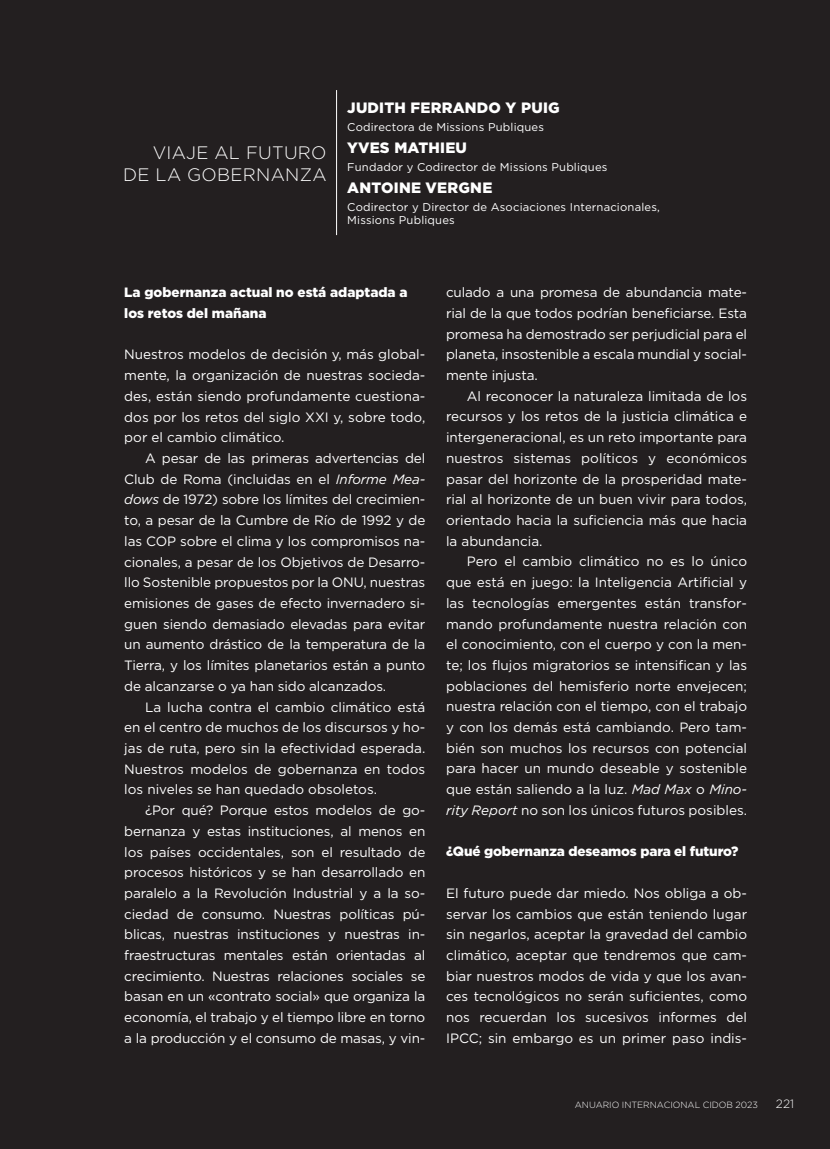
<style>
.page{position:relative;width:830px;height:1149px;background:#fff}
.page>*{position:absolute;margin:0;border:0;box-sizing:border-box;transform-origin:0 0}
.t1{font:300 18px/21.6px "Gotham";letter-spacing:.015em;color:#fff;text-align:right}
.t2{font:900 15px "Gotham";letter-spacing:.015em;color:#fff}
.t3{font:13.5px/20.7px "Gotham";color:#fff;text-align:justify}
.t4{font:900 13.5px/20.7px "Gotham";color:#fff}
.t5{font:300 12px "Gotham";color:#fff}
.t6{font:11.25px/13.5px "Gotham";letter-spacing:.015em;color:#fff}
.t7{font:300 9px "Gotham";color:#fff}
.s1{font-style:italic}
</style>
<div class="page">
<div style="left:0;top:0;width:829px;height:1148px;background:#231f20"></div>
<hr style="left:336px;top:90px;width:1px;height:145px;background:#fff">
<h1 class="t1" style="left:123px;top:141px;width:205px">VIAJE AL FUTURO<br>DE LA GOBERNANZA</h1>
<p class="t2" style="left:347px;top:97px;width:214px">JUDITH FERRANDO Y PUIG</p>
<p class="t6" style="left:347px;top:120px;width:198px">Codirectora de Missions Publiques</p>
<p class="t2" style="left:347px;top:137px;width:121px">YVES MATHIEU</p>
<p class="t6" style="left:347px;top:160px;width:261px">Fundador y Codirector de Missions Publiques</p>
<p class="t2" style="left:347px;top:177px;width:146px">ANTOINE VERGNE</p>
<p class="t6" style="left:347px;top:200px;width:314px">Codirector y Director de Asociaciones Internacionales,<br>Missions Publiques</p>
<p class="t4" style="left:124px;top:282px;width:284px">La gobernanza actual no está adaptada a los retos del mañana</p>
<p class="t3" style="left:124px;top:344px;width:302px">Nuestros modelos de decisión y, más global&shy;mente, la organización de nuestras socieda&shy;des, están siendo profundamente cuestiona&shy;dos por los retos del siglo XXI y, sobre todo, por el cambio climático.</p>
<p class="t3" style="left:124px;top:447px;width:302px;text-indent:21px">A pesar de las primeras advertencias del Club de Roma (incluidas en el <span class="s1">Informe Mea&shy;dows</span> de 1972) sobre los límites del crecimien&shy;to, a pesar de la Cumbre de Río de 1992 y de las COP sobre el clima y los compromisos na&shy;cionales, a pesar de los Objetivos de Desarro&shy;llo Sostenible propuestos por la ONU, nuestras emisiones de gases de efecto invernadero si&shy;guen siendo demasiado elevadas para evitar un aumento drástico de la temperatura de la Tierra, y los límites planetarios están a punto de alcanzarse o ya han sido alcanzados.</p>
<p class="t3" style="left:124px;top:696px;width:302px;text-indent:21px">La lucha contra el cambio climático está en el centro de muchos de los discursos y ho&shy;jas de ruta, pero sin la efectividad esperada.<br>Nuestros modelos de gobernanza en todos los niveles se han quedado obsoletos.</p>
<p class="t3" style="left:124px;top:799px;width:302px;text-indent:21px">¿Por qué? Porque estos modelos de go&shy;bernanza y estas instituciones, al menos en los países occidentales, son el resultado de procesos históricos y se han desarrollado en paralelo a la Revolución Industrial y a la so&shy;ciedad de consumo. Nuestras políticas pú&shy;blicas, nuestras instituciones y nuestras in&shy;fraestructuras mentales están orientadas al crecimiento. Nuestras relaciones sociales se basan en un «contrato social» que organiza la economía, el trabajo y el tiempo libre en torno a la producción y el consumo de masas, y vin-</p>
<p class="t3" style="left:446px;top:281px;width:302px">culado a una promesa de abundancia mate&shy;rial de la que todos podrían beneficiarse. Esta promesa ha demostrado ser perjudicial para el planeta, insostenible a escala mundial y social&shy;mente injusta.</p>
<p class="t3" style="left:446px;top:385px;width:302px;text-indent:21px">Al reconocer la naturaleza limitada de los recursos y los retos de la justicia climática e intergeneracional, es un reto importante para nuestros sistemas políticos y económicos pasar del horizonte de la prosperidad mate&shy;rial al horizonte de un buen vivir para todos, orientado hacia la suficiencia más que hacia la abundancia.</p>
<p class="t3" style="left:446px;top:550px;width:302px;text-indent:21px">Pero el cambio climático no es lo único que está en juego: la Inteligencia Artificial y las tecnologías emergentes están transfor&shy;mando profundamente nuestra relación con el conocimiento, con el cuerpo y con la men&shy;te; los flujos migratorios se intensifican y las poblaciones del hemisferio norte envejecen; nuestra relación con el tiempo, con el trabajo y con los demás está cambiando. Pero tam&shy;bién son muchos los recursos con potencial para hacer un mundo deseable y sostenible que están saliendo a la luz. <span class="s1">Mad Max</span> o <span class="s1">Mino&shy;rity Report</span> no son los únicos futuros posibles.</p>
<p class="t4" style="left:446px;top:840px;width:294px">¿Qué gobernanza deseamos para el futuro?</p>
<p class="t3" style="left:446px;top:882px;width:302px">El futuro puede dar miedo. Nos obliga a ob&shy;servar los cambios que están teniendo lugar sin negarlos, aceptar la gravedad del cambio climático, aceptar que tendremos que cam&shy;biar nuestros modos de vida y que los avan&shy;ces tecnológicos no serán suficientes, como nos recuerdan los sucesivos informes del IPCC; sin embargo es un primer paso indis-</p>
<p class="t7" style="left:574px;top:1098px;width:184px">ANUARIO INTERNACIONAL CIDOB 2023</p>
<p class="t5" style="left:775px;top:1095px;width:20px">221</p>
</div>
